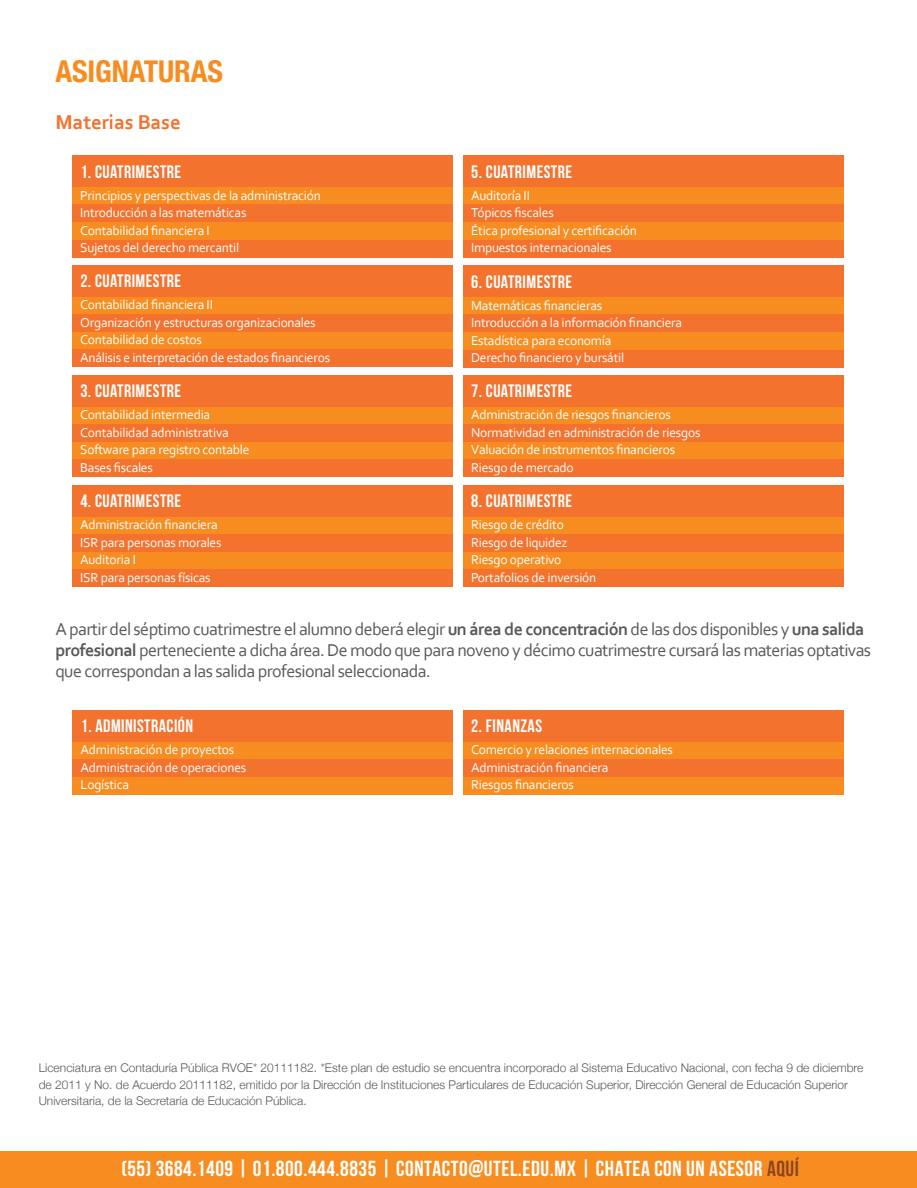
<style>
.page{position:relative;width:917px;height:1188px;background:#fff}
.page>*{position:absolute;margin:0;border:0;box-sizing:border-box;transform-origin:0 0}
.t1{font:700 condensed 30px "Helvetica Neue";letter-spacing:-.005em;color:#f78d21}
.t2{font:21.75px "Bebas Neue";letter-spacing:.025em;color:#fff}
.t3{font:700 21px "Corbel";letter-spacing:-.005em;color:#f3722e}
.t4{font:18px/21px "Corbel";letter-spacing:-.035em;color:#58595b}
.t5{font:18px "Bebas Neue";letter-spacing:.025em;color:#fff}
.t6{font:13.5px/17.5px "Corbel";letter-spacing:-.015em;color:#fff}
.t7{font:300 12px/16.5px "Helvetica Neue";color:#58595b}
.s1{font-weight:700}
.s2{font-weight:700;color:#8e4420}
</style>
<div class="page">
<div style="left:72px;top:187px;width:380px;height:17px;background:#f78d21"></div>
<div style="left:72px;top:222px;width:380px;height:18px;background:#f78d21"></div>
<div style="left:72px;top:204px;width:380px;height:18px;background:#f3722e"></div>
<div style="left:72px;top:240px;width:380px;height:17px;background:#f3722e"></div>
<div style="left:72px;top:156px;width:380px;height:31px;background:#f3722e"></div>
<div style="left:72px;top:297px;width:380px;height:17px;background:#f78d21"></div>
<div style="left:72px;top:332px;width:380px;height:17px;background:#f78d21"></div>
<div style="left:72px;top:314px;width:380px;height:18px;background:#f3722e"></div>
<div style="left:72px;top:349px;width:380px;height:18px;background:#f3722e"></div>
<div style="left:72px;top:265px;width:380px;height:32px;background:#f3722e"></div>
<div style="left:72px;top:406px;width:380px;height:18px;background:#f78d21"></div>
<div style="left:72px;top:442px;width:380px;height:17px;background:#f78d21"></div>
<div style="left:72px;top:424px;width:380px;height:18px;background:#f3722e"></div>
<div style="left:72px;top:459px;width:380px;height:18px;background:#f3722e"></div>
<div style="left:72px;top:375px;width:380px;height:31px;background:#f3722e"></div>
<div style="left:463px;top:187px;width:380px;height:17px;background:#f78d21"></div>
<div style="left:463px;top:222px;width:380px;height:18px;background:#f78d21"></div>
<div style="left:463px;top:204px;width:380px;height:18px;background:#f3722e"></div>
<div style="left:463px;top:240px;width:380px;height:17px;background:#f3722e"></div>
<div style="left:463px;top:156px;width:380px;height:31px;background:#f3722e"></div>
<div style="left:463px;top:297px;width:380px;height:17px;background:#f78d21"></div>
<div style="left:463px;top:332px;width:380px;height:18px;background:#f78d21"></div>
<div style="left:463px;top:314px;width:380px;height:18px;background:#f3722e"></div>
<div style="left:463px;top:350px;width:380px;height:17px;background:#f3722e"></div>
<div style="left:463px;top:266px;width:380px;height:31px;background:#f3722e"></div>
<div style="left:72px;top:516px;width:380px;height:18px;background:#f78d21"></div>
<div style="left:72px;top:552px;width:380px;height:17px;background:#f78d21"></div>
<div style="left:72px;top:534px;width:380px;height:18px;background:#f3722e"></div>
<div style="left:72px;top:569px;width:380px;height:18px;background:#f3722e"></div>
<div style="left:72px;top:485px;width:380px;height:31px;background:#f3722e"></div>
<div style="left:72px;top:742px;width:380px;height:17px;background:#f78d21"></div>
<div style="left:72px;top:777px;width:380px;height:17px;background:#f78d21"></div>
<div style="left:72px;top:759px;width:380px;height:18px;background:#f3722e"></div>
<div style="left:72px;top:710px;width:380px;height:32px;background:#f3722e"></div>
<div style="left:463px;top:742px;width:380px;height:17px;background:#f78d21"></div>
<div style="left:463px;top:777px;width:380px;height:17px;background:#f78d21"></div>
<div style="left:463px;top:759px;width:380px;height:18px;background:#f3722e"></div>
<div style="left:463px;top:710px;width:380px;height:32px;background:#f3722e"></div>
<div style="left:463px;top:406px;width:380px;height:18px;background:#f78d21"></div>
<div style="left:463px;top:442px;width:380px;height:17px;background:#f78d21"></div>
<div style="left:463px;top:424px;width:380px;height:18px;background:#f3722e"></div>
<div style="left:463px;top:459px;width:380px;height:18px;background:#f3722e"></div>
<div style="left:463px;top:375px;width:380px;height:31px;background:#f3722e"></div>
<div style="left:463px;top:516px;width:380px;height:18px;background:#f78d21"></div>
<div style="left:463px;top:552px;width:380px;height:17px;background:#f78d21"></div>
<div style="left:463px;top:534px;width:380px;height:18px;background:#f3722e"></div>
<div style="left:463px;top:569px;width:380px;height:18px;background:#f3722e"></div>
<div style="left:463px;top:485px;width:380px;height:31px;background:#f3722e"></div>
<div style="left:0;top:1152px;width:916px;height:36px;background:#f78d21"></div>
<h1 class="t1" style="left:55px;top:47px;width:169px">ASIGNATURAS</h1>
<h3 class="t3" style="left:55px;top:109px;width:127px">Materias Base</h3>
<h3 class="t5" style="left:80px;top:162px;width:102px">1. CUATRIMESTRE</h3>
<p class="t6" style="left:80px;top:186px;width:242px">Principios y perspectivas de la administración Introducción a las matemáticas<br>Contabilidad financiera I<br>Sujetos del derecho mercantil</p>
<h3 class="t5" style="left:80px;top:271px;width:102px">2. CUATRIMESTRE</h3>
<p class="t6" style="left:80px;top:296px;width:251px">Contabilidad financiera II<br>Organización y estructuras organizacionales Contabilidad de costos<br>Análisis e interpretación de estados financieros</p>
<h3 class="t5" style="left:80px;top:381px;width:102px">3. CUATRIMESTRE</h3>
<p class="t6" style="left:80px;top:406px;width:171px">Contabilidad intermedia<br>Contabilidad administrativa<br>Software para registro contable<br>Bases fiscales</p>
<h3 class="t5" style="left:80px;top:491px;width:102px">4. CUATRIMESTRE</h3>
<p class="t6" style="left:80px;top:516px;width:143px">Administración financiera<br>ISR para personas morales<br>Auditoria I<br>ISR para personas físicas</p>
<h3 class="t5" style="left:471px;top:162px;width:102px">5. CUATRIMESTRE</h3>
<p class="t6" style="left:471px;top:186px;width:167px">Auditoría II<br>Tópicos fiscales<br>Ética profesional y certificación<br>Impuestos internacionales</p>
<h3 class="t5" style="left:471px;top:272px;width:102px">6. CUATRIMESTRE</h3>
<p class="t6" style="left:471px;top:296px;width:212px">Matemáticas financieras<br>Introducción a la información financiera<br>Estadística para economía<br>Derecho financiero y bursátil</p>
<h3 class="t5" style="left:471px;top:381px;width:102px">7. CUATRIMESTRE</h3>
<p class="t6" style="left:471px;top:406px;width:231px">Administración de riesgos financieros Normatividad en administración de riesgos Valuación de instrumentos financieros Riesgo de mercado</p>
<h3 class="t5" style="left:471px;top:491px;width:102px">8. CUATRIMESTRE</h3>
<p class="t6" style="left:471px;top:516px;width:127px">Riesgo de crédito<br>Riesgo de liquidez<br>Riesgo operativo<br>Portafolios de inversión</p>
<p class="t4" style="left:55px;top:618px;width:817px">A partir del séptimo cuatrimestre el alumno deberá elegir <span class="s1">un área de concentración</span> de las dos disponibles y <span class="s1">una salida profesional</span> perteneciente a dicha área. De modo que para noveno y décimo cuatrimestre cursará las materias optativas que correspondan a las salida profesional seleccionada.</p>
<h3 class="t5" style="left:81px;top:716px;width:114px">1. ADMINISTRACIÓN</h3>
<p class="t6" style="left:81px;top:741px;width:167px">Administración de proyectos<br>Administración de operaciones<br>Logística</p>
<h3 class="t5" style="left:471px;top:716px;width:72px">2. FINANZAS</h3>
<p class="t6" style="left:471px;top:741px;width:203px">Comercio y relaciones internacionales<br>Administración financiera<br>Riesgos financieros</p>
<p class="t7" style="left:39px;top:1059px;width:826px">Licenciatura en Contaduría Pública RVOE* 20111182. *Este plan de estudio se encuentra incorporado al Sistema Educativo Nacional, con fecha 9 de diciembre de 2011 y No. de Acuerdo 20111182, emitido por la Dirección de Instituciones Particulares de Educación Superior, Dirección General de Educación Superior<br>Universitaria, de la Secretaría de Educación Pública.</p>
<h2 class="t2" style="left:121px;top:1156px;width:679px">(55) 3684.1409 | 01.800.444.8835 | CONTACTO@UTEL.EDU.MX | CHATEA CON UN ASESOR <span class="s2">AQUÍ</span></h2>
</div>
